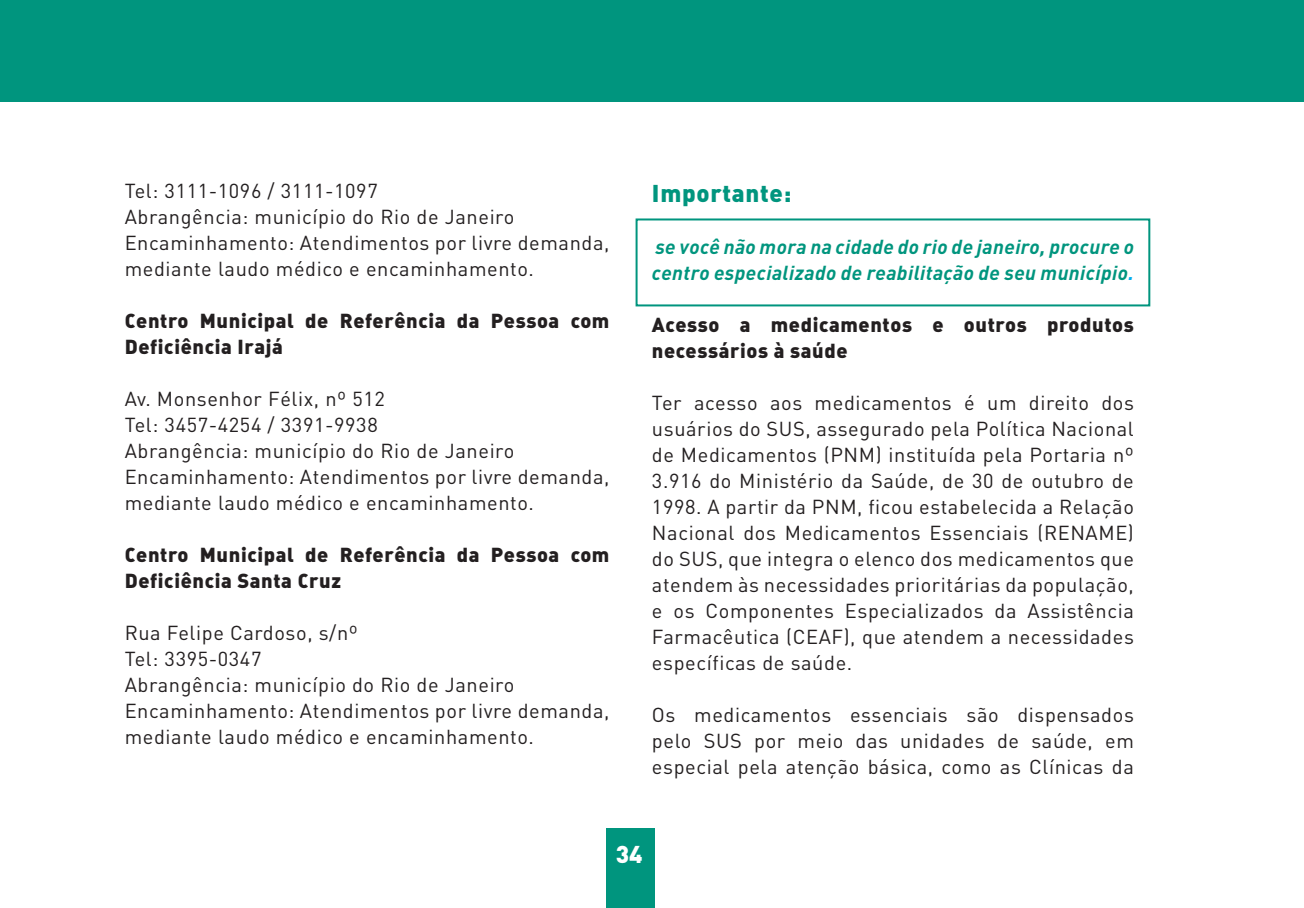
<style>
.page{position:relative;width:1304px;height:908px;background:#fff}
.page>*{position:absolute;margin:0;border:0;box-sizing:border-box;transform-origin:0 0}
.t1{font:900 24px "DIN";letter-spacing:.03em;color:#00957e}
.t2{font:900 24px "DIN";color:#fff}
.t3{font:20px/26px "DIN";letter-spacing:.03em;color:#231f20}
.t4{font:20px/26px "DIN Black Alternate";letter-spacing:.03em;color:#231f20}
.t5{font:italic 700 20px/26px "DIN";letter-spacing:.02em;color:#00957e}
.s1{color:#00aeef}
</style>
<div class="page">
<div style="left:607px;top:828px;width:48px;height:79px;background:#00957e"></div>
<div style="left:0;top:0;width:1304px;height:101px;background:#00957e"></div>
<div style="left:636px;top:218px;width:514px;height:88px;border:2px solid #00957e"></div>
<p class="t3" style="left:125px;top:177px;width:486px">Tel: 3111-1096 / 3111-1097<br>Abrangência: município do Rio de Janeiro Encaminhamento: Atendimentos por livre demanda, mediante laudo médico e encaminhamento.</p>
<p class="t4" style="left:125px;top:306px;width:486px">Centro Municipal de Referência da Pessoa com<br>Deficiência Irajá</p>
<p class="t3" style="left:125px;top:385px;width:486px">Av. Monsenhor Félix, nº 512<br>Tel: 3457-4254 / 3391-9938<br>Abrangência: município do Rio de Janeiro Encaminhamento: Atendimentos por livre demanda, mediante laudo médico e encaminhamento.</p>
<p class="t4" style="left:125px;top:540px;width:486px">Centro Municipal de Referência da Pessoa com<br>Deficiência Santa Cruz</p>
<p class="t3" style="left:125px;top:619px;width:486px">Rua Felipe Cardoso, s/nº<br>Tel: 3395-0347<br>Abrangência: município do Rio de Janeiro Encaminhamento: Atendimentos por livre demanda, mediante laudo médico e encaminhamento.</p>
<p class="t1" style="left:652px;top:177px;width:141px">Importante:</p>
<p class="t5" style="left:652px;top:232px;width:483px">se você não mora na cidade do rio de janeiro, procure o centro especializado de reabilitação de seu município<span class="s1">.</span></p>
<p class="t4" style="left:652px;top:310px;width:483px">Acesso a medicamentos e outros produtos necessários à saúde</p>
<p class="t3" style="left:652px;top:389px;width:483px;text-align:justify">Ter acesso aos medicamentos é um direito dos usuários do SUS, assegurado pela Política Nacional de Medicamentos (PNM) instituída pela Portaria nº 3.916 do Ministério da Saúde, de 30 de outubro de 1998. A partir da PNM, ficou estabelecida a Relação Nacional dos Medicamentos Essenciais (RENAME) do SUS, que integra o elenco dos medicamentos que atendem às necessidades prioritárias da população, e os Componentes Especializados da Assistência Farmacêutica (CEAF), que atendem a necessidades específicas de saúde.</p>
<p class="t3" style="left:652px;top:701px;width:483px;text-align:justify">Os medicamentos essenciais são dispensados pelo SUS por meio das unidades de saúde, em especial pela atenção básica, como as Clínicas da</p>
<p class="t2" style="left:616px;top:837px;width:28px">34</p>
</div>
